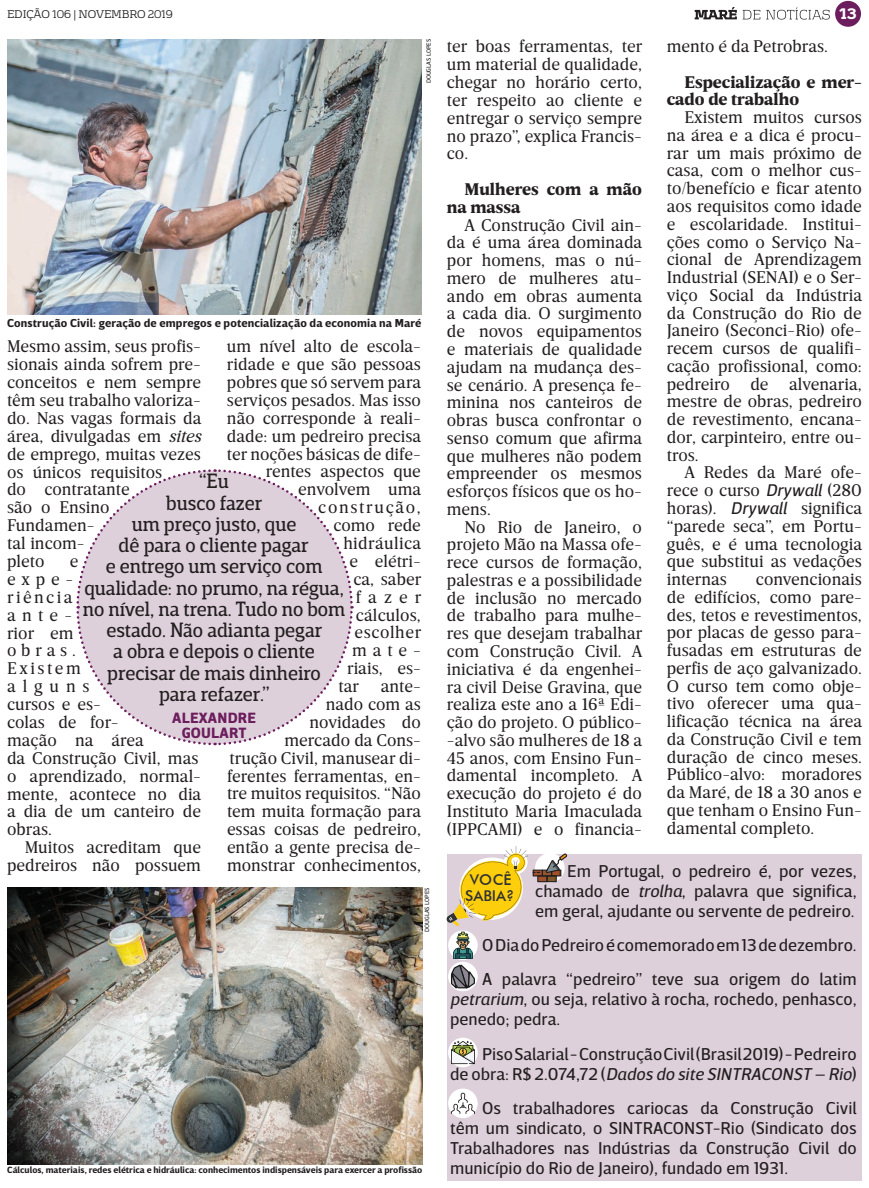
<style>
.page{position:relative;width:869px;height:1188px;background:#fff}
.page>*{position:absolute;margin:0;border:0;box-sizing:border-box;transform-origin:0 0}
.t1{font:20px/21.2px "Breve Slab Title";color:#231f20;text-align:center}
.t2{font:17.5px/20px "Breve Sans Text";color:#231f20;text-align:justify}
.t3{font:17.25px/17.8px "Breve News";color:#231f20;text-align:justify}
.t4{font:900 17.25px/17.8px "Breve News";color:#231f20}
.t5{font:17.25px "Breve News";letter-spacing:.095em;color:#231f20}
.t6{font:17.25px "Breve News";letter-spacing:.02em;color:#231f20}
.t7{font:17.25px "Breve News";letter-spacing:.035em;color:#231f20}
.t8{font:700 15.12px/15px "Breve Sans Text";letter-spacing:.01em;color:#6c1d5d;text-align:center}
.t9{font:500 14.88px/16px "Futura BT";color:#313232;text-align:center}
.t10{font:900 13.75px "Vezus Serif W01";color:#fff}
.t11{font:700 11.75px "Breve Sans Text";letter-spacing:.01em;color:#231f20}
.t12{font:10px "Vezus Serif W01";color:#231f20}
.t13{font:700 9.25px "Breve Sans Text";color:#231f20}
.t14{font:6.25px "Breve Sans Text";color:#231f20}
.s1{font-style:italic}
.s2{font-family:"Breve Sans Text";font-style:italic}
</style>
<div class="page">
<div style="left:447px;top:854px;width:414px;height:326px;background:#ded0da"></div>
<img style="left:7px;top:39px;width:414px;height:276px">
<svg style="left:76px;top:469px;width:278px;height:277px"></svg>
<img style="left:7px;top:887px;width:415px;height:276px">
<svg style="left:446px;top:846px;width:121px;height:79px"></svg>
<div style="left:448px;top:930px;width:29px;height:29px;border:1px solid #fff;border-radius:50%"></div>
<div style="left:448px;top:962px;width:29px;height:28px;background:#f5f1f4;border-radius:50%"></div>
<div style="left:448px;top:961px;width:29px;height:29px;border:1px solid #fff;border-radius:50%"></div>
<svg style="left:450px;top:931px;width:25px;height:60px"></svg>
<svg style="left:448px;top:1037px;width:29px;height:29px"></svg>
<div style="left:448px;top:1037px;width:29px;height:29px;border:1px solid #fff;border-radius:50%"></div>
<svg style="left:451px;top:1040px;width:23px;height:23px"></svg>
<div style="left:448px;top:1088px;width:29px;height:29px;background:#fff;border-radius:50%"></div>
<div style="left:448px;top:1088px;width:29px;height:29px;border:1px solid #fff;border-radius:50%"></div>
<svg style="left:450px;top:1092px;width:24px;height:21px"></svg>
<svg style="left:694px;top:7px;width:42px;height:12px"></svg>
<svg style="left:742px;top:7px;width:87px;height:13px"></svg>
<div style="left:834px;top:1px;width:26px;height:26px;background:#6c1d5d;border-radius:50%"></div>
<p class="t12" style="left:7px;top:8px;width:167px">EDIÇÃO 106 | NOVEMBRO 2019</p>
<p class="t10" style="left:839px;top:4px;width:19px">13</p>
<p class="t14" style="left:425px;top:83px;width:46px;rotate:-90deg">DOUGLAS LOPES</p>
<p class="t11" style="left:7px;top:316px;width:415px">Construção Civil: geração de empregos e potencialização da economia na Maré</p>
<p class="t3" style="left:227px;top:337px;width:195px">um nível alto de escola-</p>
<p class="t3" style="left:227px;top:355px;width:195px">ridade e que são pessoas</p>
<p class="t3" style="left:227px;top:373px;width:196px">pobres que só servem para</p>
<p class="t3" style="left:227px;top:391px;width:195px">serviços pesados. Mas isso</p>
<p class="t3" style="left:227px;top:409px;width:195px">não corresponde à reali-</p>
<p class="t3" style="left:227px;top:427px;width:196px">dade: um pedreiro precisa</p>
<p class="t3" style="left:227px;top:445px;width:195px">ter noções básicas de dife-</p>
<p class="t3" style="left:266px;top:463px;width:157px">rentes aspectos que</p>
<p class="t3" style="left:298px;top:480px;width:124px">envolvem uma</p>
<p class="t5" style="left:318px;top:497px;width:104px">construção,</p>
<p class="t3" style="left:333px;top:516px;width:89px">como rede</p>
<p class="t6" style="left:343px;top:533px;width:79px">hidráulica</p>
<p class="t3" style="left:349px;top:552px;width:73px">e elétri-</p>
<p class="t3" style="left:353px;top:570px;width:69px">ca, saber</p>
<p class="t3" style="left:356px;top:588px;width:67px">fazer</p>
<p class="t3" style="left:356px;top:606px;width:67px">cálculos,</p>
<p class="t7" style="left:354px;top:622px;width:68px">escolher</p>
<p class="t3" style="left:352px;top:641px;width:70px">mate-</p>
<p class="t3" style="left:347px;top:659px;width:75px">riais, es-</p>
<p class="t3" style="left:338px;top:677px;width:22px">tar</p>
<p class="t3" style="left:7px;top:338px;width:196px;text-align:left">Mesmo assim, seus profis&shy;sionais ainda sofrem pre&shy;conceitos e nem sempre têm seu trabalho valoriza&shy;do. Nas vagas formais da área, divulgadas em <span class="s1">sites </span>de emprego, muitas vezes os únicos requisitos<br>do contratante<br>são o Ensino<br>Fundamen-<br>tal incom-<br>pleto</p>
<p class="t1" style="left:83px;top:470px;width:264px">“Eu<br>busco fazer<br>um preço justo, que<br>dê para o cliente pagar<br>e entrego um serviço com qualidade: no prumo, na régua, no nível, na trena. Tudo no bom estado. Não adianta pegar<br>a obra e depois o cliente precisar de mais dinheiro<br>para refazer.”</p>
<p class="t8" style="left:172px;top:711px;width:85px">ALEXANDRE<br>GOULART</p>
<p class="t3" style="left:7px;top:552px;width:196px;text-align:left;text-indent:63px">e<br>expe-<br>riência<br>ante-<br>rior em<br>obras.<br>Existem<br>alguns<br>cursos e es-<br>colas de for-<br>mação na área<br>da Construção Civil, mas o aprendizado, normal&shy;mente, acontece no dia a dia de um canteiro de obras.</p>
<p class="t3" style="left:7px;top:838px;width:195px;text-align:right">Muitos acreditam que pedreiros não possuem</p>
<p class="t3" style="left:227px;top:677px;width:196px;text-align:right">ante-<br>nado com as<br>novidades do<br>mercado da Cons-<br>trução Civil, manusear di&shy;ferentes ferramentas, en&shy;tre muitos requisitos. “Não tem muita formação para essas coisas de pedreiro, então a gente precisa de&shy;monstrar conhecimentos,</p>
<p class="t14" style="left:423px;top:931px;width:46px;rotate:-90deg">DOUGLAS LOPES</p>
<p class="t13" style="left:7px;top:1164px;width:416px">Cálculos, materiais, redes elétrica e hidráulica: conhecimentos indispensáveis para exercer a profissão</p>
<p class="t3" style="left:446px;top:38px;width:197px">ter boas ferramentas, ter um material de qualidade, chegar no horário certo, ter respeito ao cliente e entregar o serviço sempre no prazo”, explica Francis&shy;co.</p>
<p class="t4" style="left:446px;top:181px;width:196px;text-indent:18px">Mulheres com a mão na massa</p>
<p class="t3" style="left:446px;top:216px;width:197px;text-indent:18px">A Construção Civil ain&shy;da é uma área dominada por homens, mas o nú&shy;mero de mulheres atu&shy;ando em obras aumenta a cada dia. O surgimento de novos equipamentos e materiais de qualidade ajudam na mudança des&shy;se cenário. A presença fe&shy;minina nos canteiros de obras busca confrontar o senso comum que afirma que mulheres não podem empreender os mesmos esforços físicos que os ho&shy;mens.</p>
<p class="t3" style="left:446px;top:518px;width:197px;text-indent:18px">No Rio de Janeiro, o projeto Mão na Massa ofe&shy;rece cursos de formação, palestras e a possibilidade de inclusão no mercado de trabalho para mulhe&shy;res que desejam trabalhar com Construção Civil. A iniciativa é da engenhei&shy;ra civil Deise Gravina, que realiza este ano a 16ª Edi&shy;ção do projeto. O público--alvo são mulheres de 18 a 45 anos, com Ensino Fun&shy;damental incompleto. A execução do projeto é do Instituto Maria Imaculada (IPPCAMI) e o financia-</p>
<p class="t3" style="left:666px;top:38px;width:163px">mento é da Petrobras.</p>
<p class="t4" style="left:666px;top:73px;width:196px;text-indent:18px">Especialização e mer&shy;cado de trabalho</p>
<p class="t3" style="left:666px;top:109px;width:197px;text-indent:18px">Existem muitos cursos na área e a dica é procu&shy;rar um mais próximo de casa, com o melhor cus&shy;to/benefício e ficar atento aos requisitos como idade e escolaridade. Institui&shy;ções como o Serviço Na&shy;cional de Aprendizagem Industrial (SENAI) e o Ser&shy;viço Social da Indústria da Construção do Rio de Janeiro (Seconci-Rio) ofe&shy;recem cursos de qualifi&shy;cação profissional, como: pedreiro de alvenaria, mestre de obras, pedreiro de revestimento, encana&shy;dor, carpinteiro, entre ou&shy;tros.</p>
<p class="t3" style="left:666px;top:464px;width:197px;text-indent:18px">A Redes da Maré ofe&shy;rece o curso <span class="s2">Drywall</span> (280 horas). <span class="s2">Drywall</span> significa “parede seca”, em Portu&shy;guês, e é uma tecnologia que substitui as vedações internas</p>
<p class="t3" style="left:666px;top:570px;width:197px;text-indent:89px">convencionais de edifícios, como pare&shy;des, tetos e revestimentos, por placas de gesso para&shy;fusadas em estruturas de perfis de aço galvanizado.<br>O curso tem como obje&shy;tivo oferecer uma qua&shy;lificação técnica na área da Construção Civil e tem duração de cinco meses.<br>Público-alvo: moradores da Maré, de 18 a 30 anos e que tenham o Ensino Fun&shy;damental completo.</p>
<p class="t2" style="left:535px;top:860px;width:323px;text-indent:32px">Em Portugal, o pedreiro é, por vezes, chamado de <span class="s1">trolha</span>, palavra que significa, em geral, ajudante ou servente de pedreiro.</p>
<p class="t2" style="left:482px;top:928px;width:376px;line-height:34.1px">O Dia do Pedreiro é comemorado em 13 de dezembro.<br>A palavra “pedreiro” teve sua origem do latim</p>
<p class="t2" style="left:450px;top:989px;width:408px"><span class="s1">petrarium</span>, ou seja, relativo à rocha, rochedo, penhasco, penedo; pedra.</p>
<p class="t2" style="left:450px;top:1043px;width:408px;text-align:right">Piso Salarial - Construção Civil (Brasil 2019) - Pedreiro<br>de obra: R$ 2.074,72 (<span class="s1">Dados do site SINTRACONST – Rio</span>)</p>
<p class="t2" style="left:450px;top:1097px;width:408px;text-indent:32px">Os trabalhadores cariocas da Construção Civil têm um sindicato, o SINTRACONST-Rio (Sindicato dos Trabalhadores nas Indústrias da Construção Civil do município do Rio de Janeiro), fundado em 1931.</p>
<p class="t9" style="left:465px;top:871px;width:51px">VOCÊ<br>SABIA?</p>
</div>
